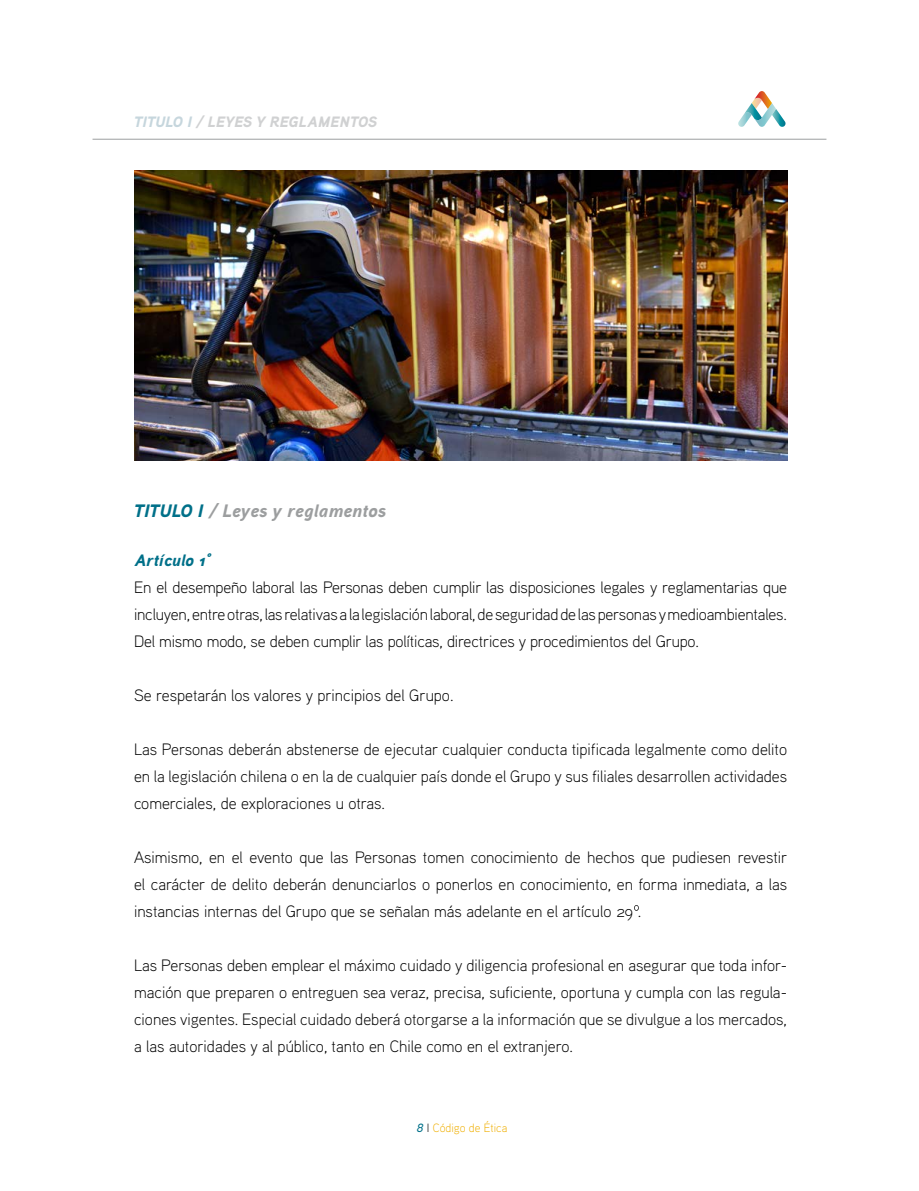
<style>
.page{position:relative;width:919px;height:1191px;background:#fff}
.page>*{position:absolute;margin:0;border:0;box-sizing:border-box;transform-origin:0 0}
.t1{font:18px "Aaux Pro Black Italic OSF";color:#9c9e9f}
.t2{font:16.5px/27px "Aaux Pro Light OSF";color:#000;text-align:justify}
.t3{font:16.5px "Aaux Pro Black Italic OSF";color:#007089}
.t4{font:15px "Aaux Pro Black Italic OSF";color:#d0d1d2}
.t5{font:12px "Aaux Pro Light OSF";color:#f0af00}
.s1{color:#c6d6dd}
.s2{color:#007089}
.s3{font-family:"Aaux Pro Medium Italic OSF";color:#007089}
.s4{color:#000}
</style>
<div class="page">
<hr style="left:92px;top:139px;width:734px;height:1px;background:#9c9e9f">
<svg style="left:738px;top:91px;width:48px;height:36px"></svg>
<img style="left:134px;top:170px;width:653px;height:291px">
<svg style="left:634px;top:905px;width:4px;height:5px"></svg>
<p class="t4" style="left:134px;top:113px;width:244px"><span class="s1">TITULO I</span> / LEYES Y REGLAMENTOS</p>
<p class="t1" style="left:134px;top:499px;width:253px"><span class="s2">TITULO I</span> / Leyes y reglamentos</p>
<p class="t3" style="left:134px;top:549px;width:79px">Artículo 1°</p>
<p class="t2" style="left:134px;top:573px;width:654px">En el desempeño laboral las Personas deben cumplir las disposiciones legales y reglamentarias que incluyen, entre otras, las relativas a la legislación laboral, de seguridad de las personas y medioambientales.<br>Del mismo modo, se deben cumplir las políticas, directrices y procedimientos del Grupo.</p>
<p class="t2" style="left:134px;top:681px;width:321px">Se respetarán los valores y principios del Grupo.</p>
<p class="t2" style="left:134px;top:735px;width:654px">Las Personas deberán abstenerse de ejecutar cualquier conducta tipificada legalmente como delito en la legislación chilena o en la de cualquier país donde el Grupo y sus filiales desarrollen actividades comerciales, de exploraciones u otras.</p>
<p class="t2" style="left:134px;top:843px;width:654px">Asimismo, en el evento que las Personas tomen conocimiento de hechos que pudiesen revestir el carácter de delito deberán denunciarlos o ponerlos en conocimiento, en forma inmediata, a las instancias internas del Grupo que se señalan más adelante en el artículo 29 .</p>
<p class="t2" style="left:134px;top:951px;width:654px">Las Personas deben emplear el máximo cuidado y diligencia profesional en asegurar que toda infor&shy;mación que preparen o entreguen sea veraz, precisa, suficiente, oportuna y cumpla con las regula&shy;ciones vigentes. Especial cuidado deberá otorgarse a la información que se divulgue a los mercados, a las autoridades y al público, tanto en Chile como en el extranjero.</p>
<p class="t5" style="left:417px;top:1120px;width:92px"><span class="s3">8</span> <span class="s4">I</span> Código de Ética</p>
</div>
